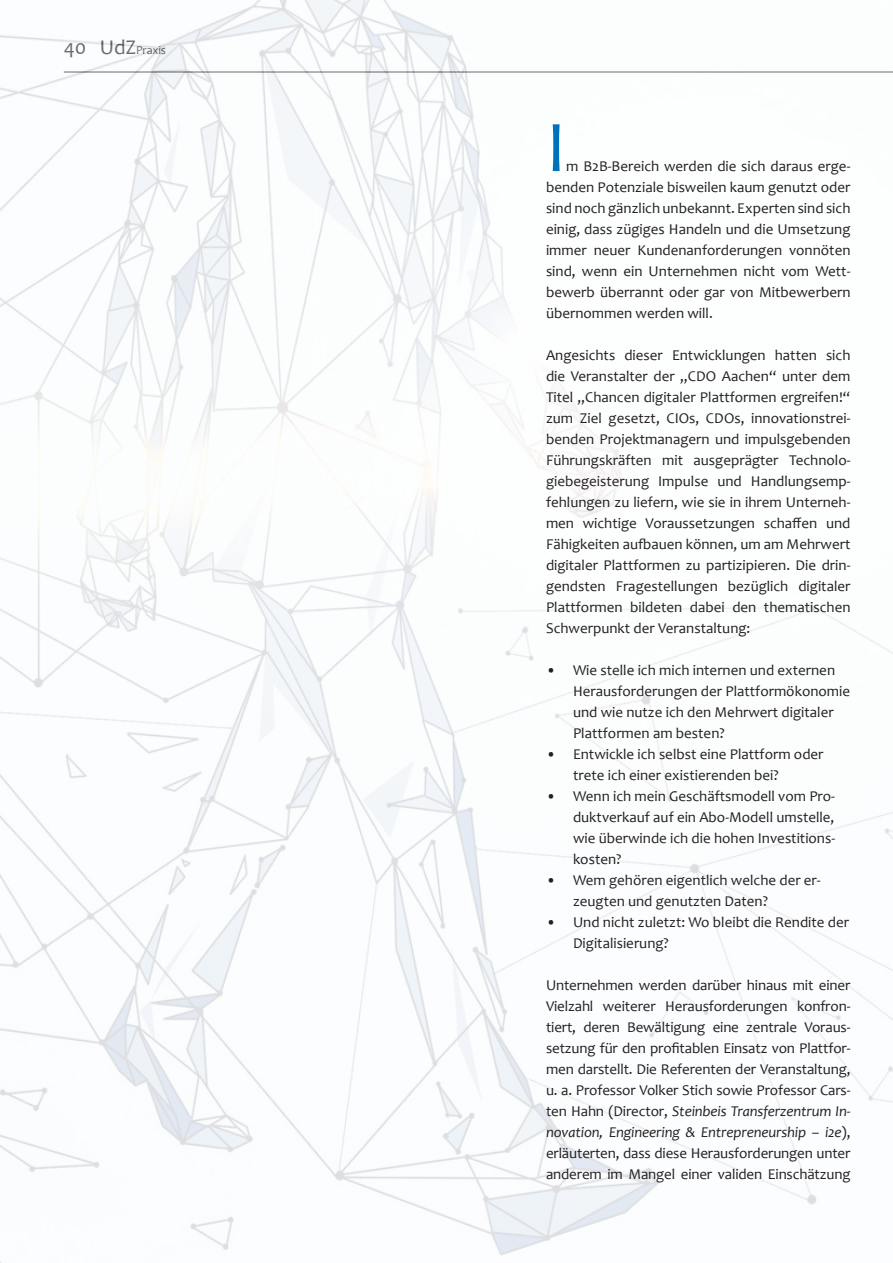
<style>
.page{position:relative;width:893px;height:1263px;background:#fff}
.page>*{position:absolute;margin:0;border:0;box-sizing:border-box;transform-origin:0 0}
.t1{font:73.5px "Candara";color:#0072bc}
.t2{font:15px/21px "Candara";color:#231f20;text-align:justify}
.t3{font:12px "Candara";letter-spacing:-.01em;color:#57585a}
.s1{font-size:21px}
.s2{font-style:italic}
</style>
<div class="page">
<img style="left:0;top:0;width:893px;height:1263px">
<p class="t3" style="left:64px;top:42px;width:104px"><span class="s1">40 UdZ</span>Praxis</p>
<p class="t1" style="left:546px;top:101px;width:22px">I</p>
<p class="t2" style="left:546px;top:156px;width:306px;text-indent:20px">m B2B-Bereich werden die sich daraus erge&shy;benden Potenziale bisweilen kaum genutzt oder sind noch gänzlich unbekannt. Experten sind sich einig, dass zügiges Handeln und die Umsetzung immer neuer Kundenanforderungen vonnöten sind, wenn ein Unternehmen nicht vom Wett&shy;bewerb überrannt oder gar von Mitbewerbern übernommen werden will.</p>
<p class="t2" style="left:546px;top:345px;width:306px">Angesichts dieser Entwicklungen hatten sich die Veranstalter der „CDO Aachen“ unter dem Titel „Chancen digitaler Plattformen ergreifen!“ zum Ziel gesetzt, CIOs, CDOs, innovationstrei&shy;benden Projektmanagern und impulsgebenden Führungskräften mit ausgeprägter Technolo&shy;giebegeisterung Impulse und Handlungsemp&shy;fehlungen zu liefern, wie sie in ihrem Unterneh&shy;men wichtige Voraussetzungen schaffen und Fähigkeiten aufbauen können, um am Mehrwert digitaler Plattformen zu partizipieren. Die drin&shy;gendsten Fragestellungen bezüglich digitaler Plattformen bildeten dabei den thematischen Schwerpunkt der Veranstaltung:</p>
<p class="t2" style="left:573px;top:660px;width:279px;text-align:left;text-indent:-27px">• Wie stelle ich mich internen und externen Herausforderungen der Plattformökonomie und wie nutze ich den Mehrwert digitaler Plattformen am besten?</p>
<p class="t2" style="left:573px;top:744px;width:252px;text-indent:-27px">• Entwickle ich selbst eine Plattform oder trete ich einer existierenden bei?</p>
<p class="t2" style="left:573px;top:786px;width:264px;text-indent:-27px">• Wenn ich mein Geschäftsmodell vom Pro&shy;duktverkauf auf ein Abo-Modell umstelle, wie überwinde ich die hohen Investitions&shy;kosten?</p>
<p class="t2" style="left:573px;top:870px;width:249px;text-indent:-27px">• Wem gehören eigentlich welche der er&shy;zeugten und genutzten Daten?</p>
<p class="t2" style="left:573px;top:912px;width:278px;text-indent:-27px">• Und nicht zuletzt: Wo bleibt die Rendite der<br>Digitalisierung?</p>
<p class="t2" style="left:546px;top:975px;width:306px">Unternehmen werden darüber hinaus mit einer Vielzahl weiterer Herausforderungen konfron&shy;tiert, deren Bewältigung eine zentrale Voraus&shy;setzung für den profitablen Einsatz von Plattfor&shy;men darstellt. Die Referenten der Veranstaltung, u. a. Professor Volker Stich sowie Professor Cars&shy;ten Hahn (Director, <span class="s2">Steinbeis Transferzentrum In&shy;novation, Engineering &amp; Entrepreneurship – i2e</span>), erläuterten, dass diese Herausforderungen unter anderem im Mangel einer validen Einschätzung</p>
</div>
